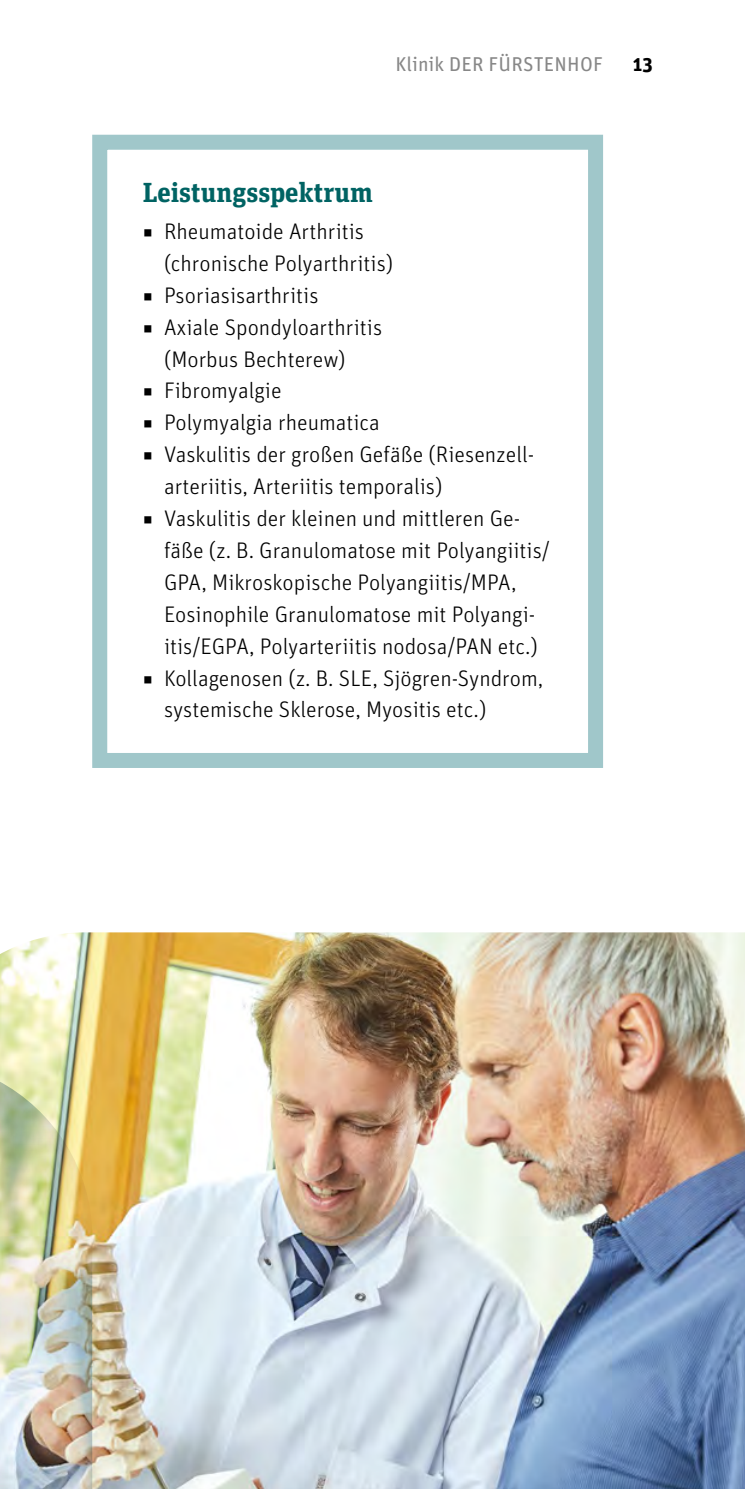
<style>
.page{position:relative;width:745px;height:1489px;background:#fff}
.page>*{position:absolute;margin:0;border:0;box-sizing:border-box;transform-origin:0 0}
.t1{font:700 27.5px "Unit Slab OT";color:#006363}
.t2{font:300 22.5px "Unit OT";color:#000}
.t3{font:20px "Unit OT";letter-spacing:.01em;color:#878787}
.t4{font:700 20px "Unit OT";color:#000}
</style>
<div class="page">
<div style="left:92px;top:135px;width:510px;height:633px;border:15px solid #a0c7ca"></div>
<img style="left:0;top:932px;width:744px;height:556px">
<img style="left:0;top:1080px;width:92px;height:408px">
<p class="t3" style="left:395px;top:51px;width:209px">Klinik DER FÜRSTENHOF</p>
<p class="t4" style="left:632px;top:51px;width:21px">13</p>
<p class="t1" style="left:143px;top:175px;width:232px">Leistungsspektrum</p>
<p class="t2" style="left:143px;top:218px;width:223px">◾ Rheumatoide Arthritis</p>
<p class="t2" style="left:164px;top:250px;width:231px">(chronische Polyarthritis)</p>
<p class="t2" style="left:143px;top:282px;width:177px">◾ Psoriasisarthritis</p>
<p class="t2" style="left:143px;top:313px;width:241px">◾ Axiale Spondyloarthritis</p>
<p class="t2" style="left:164px;top:345px;width:183px">(Morbus Bechterew)</p>
<p class="t2" style="left:143px;top:377px;width:140px">◾ Fibromyalgie</p>
<p class="t2" style="left:143px;top:409px;width:238px">◾ Polymyalgia rheumatica</p>
<p class="t2" style="left:143px;top:441px;width:393px">◾ Vaskulitis der großen Gefäße (Riesenzell-</p>
<p class="t2" style="left:164px;top:473px;width:280px">arteriitis, Arteriitis temporalis)</p>
<p class="t2" style="left:143px;top:505px;width:379px">◾ Vaskulitis der kleinen und mittleren Ge-</p>
<p class="t2" style="left:164px;top:537px;width:387px">fäße (z. B. Granulomatose mit Polyangiitis/</p>
<p class="t2" style="left:164px;top:568px;width:354px">GPA, Mikroskopische Polyangiitis/MPA,</p>
<p class="t2" style="left:164px;top:600px;width:372px">Eosinophile Granulomatose mit Polyangi-</p>
<p class="t2" style="left:164px;top:632px;width:375px">itis/EGPA, Polyarteriitis nodosa/PAN etc.)</p>
<p class="t2" style="left:143px;top:664px;width:402px">◾ Kollagenosen (z. B. SLE, Sjögren-Syndrom,</p>
<p class="t2" style="left:164px;top:696px;width:323px">systemische Sklerose, Myositis etc.)</p>
</div>
